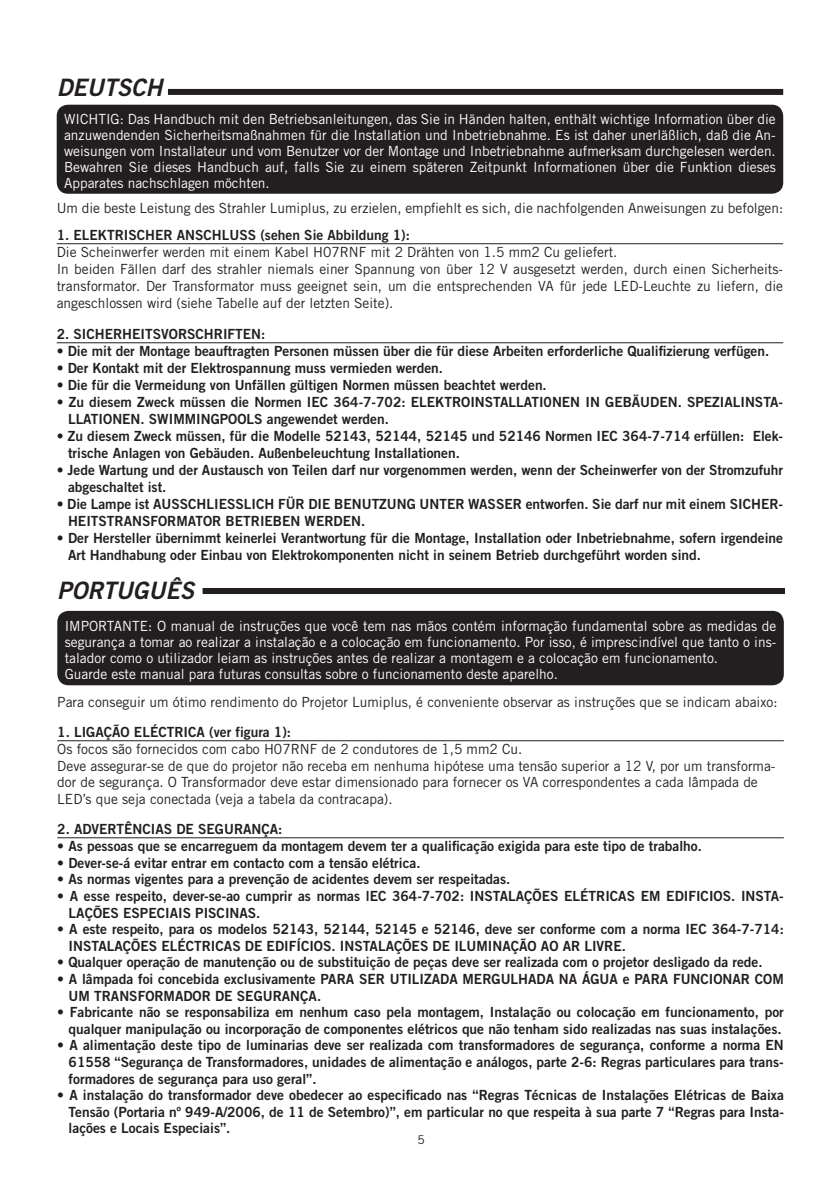
<style>
.page{position:relative;width:840px;height:1191px;background:#fff}
.page>*{position:absolute;margin:0;border:0;box-sizing:border-box;transform-origin:0 0}
.t1{font:italic 24px "Trade Gothic Bold Two";color:#231f20}
.t2{font:14px/16.6px "Trade Gothic Bold Two";color:#231f20}
.t3{font:14px/17px "Trade Gothic";color:#231f20}
.t4{font:14px/16px "Trade Gothic";color:#fff;text-align:justify}
.t5{font:12px "Trade Gothic";color:#231f20}
.s1{font-family:"Trade Gothic"}
</style>
<div class="page">
<div style="left:168px;top:89px;width:614px;height:6px;background:#231f20"></div>
<div style="left:57px;top:105px;width:725px;height:89px;background:#231f20;border-radius:11px"></div>
<hr style="left:57px;top:243px;width:725px;height:1px;background:#231f20">
<hr style="left:57px;top:342px;width:725px;height:1px;background:#231f20">
<div style="left:202px;top:588px;width:582px;height:6px;background:#231f20"></div>
<div style="left:57px;top:611px;width:726px;height:74px;background:#231f20;border-radius:11px"></div>
<hr style="left:57px;top:740px;width:726px;height:1px;background:#231f20">
<hr style="left:57px;top:837px;width:726px;height:1px;background:#231f20">
<h1 class="t1" style="left:57px;top:72px;width:107px">DEUTSCH</h1>
<p class="t4" style="left:64px;top:111px;width:712px">WICHTIG: Das Handbuch mit den Betriebsanleitungen, das Sie in Händen halten, enthält wichtige Information über die anzuwendenden Sicherheitsmaßnahmen für die Installation und Inbetriebnahme. Es ist daher unerläßlich, daß die An&shy;weisungen vom Installateur und vom Benutzer vor der Montage und Inbetriebnahme aufmerksam durchgelesen werden.<br>Bewahren Sie dieses Handbuch auf, falls Sie zu einem späteren Zeitpunkt Informationen über die Funktion dieses Apparates nachschlagen möchten.</p>
<p class="t3" style="left:57px;top:200px;width:727px">Um die beste Leistung des Strahler Lumiplus, zu erzielen, empfiehlt es sich, die nachfolgenden Anweisungen zu befolgen:</p>
<p class="t2" style="left:57px;top:227px;width:354px">1. ELEKTRISCHER ANSCHLUSS (sehen Sie Abbildung 1):</p>
<p class="t3" style="left:57px;top:244px;width:727px">Die Scheinwerfer werden mit einem Kabel H07RNF mit 2 Drähten von 1.5 mm2 Cu geliefert.<br>In beiden Fällen darf des strahler niemals einer Spannung von über 12 V ausgesetzt werden, durch einen Sicherheits&shy;transformator. Der Transformator muss geeignet sein, um die entsprechenden VA für jede LED-Leuchte zu liefern, die angeschlossen wird (siehe Tabelle auf der letzten Seite).</p>
<p class="t2" style="left:57px;top:326px;width:210px">2. SICHERHEITSVORSCHRIFTEN:</p>
<p class="t2" style="left:57px;top:343px;width:713px"><span class="s1">•</span> Die mit der Montage beauftragten Personen müssen über die für diese Arbeiten erforderliche Qualifizierung verfügen.</p>
<p class="t2" style="left:57px;top:360px;width:388px">• Der Kontakt mit der Elektrospannung muss vermieden werden.</p>
<p class="t2" style="left:57px;top:377px;width:491px">• Die für die Vermeidung von Unfällen gültigen Normen müssen beachtet werden.</p>
<p class="t2" style="left:68px;top:394px;width:716px;text-indent:-11px">• Zu diesem Zweck müssen die Normen IEC 364-7-702: ELEKTROINSTALLATI0NEN IN GEBÄUDEN. SPEZIALINSTA-<br>LLATIONEN. SWIMMINGPOOLS angewendet werden.</p>
<p class="t2" style="left:68px;top:428px;width:716px;text-indent:-11px">• Zu diesem Zweck müssen, für die Modelle 52143, 52144, 52145 und 52146 Normen IEC 364-7-714 erfüllen: Elek&shy;trische Anlagen von Gebäuden. Außenbeleuchtung Installationen.</p>
<p class="t2" style="left:68px;top:462px;width:716px;text-indent:-11px">• Jede Wartung und der Austausch von Teilen darf nur vorgenommen werden, wenn der Scheinwerfer von der Stromzufuhr abgeschaltet ist.</p>
<p class="t2" style="left:68px;top:496px;width:716px;text-indent:-11px">• Die Lampe ist AUSSCHLIESSLICH FÜR DIE BENUTZUNG UNTER WASSER entworfen. Sie darf nur mit einem SICHER-<br>HEITSTRANSFORMATOR BETRIEBEN WERDEN.</p>
<p class="t2" style="left:68px;top:530px;width:716px;text-indent:-11px">• Der Hersteller übernimmt keinerlei Verantwortung für die Montage, Installation oder Inbetriebnahme, sofern irgendeine<br>Art Handhabung oder Einbau von Elektrokomponenten nicht in seinem Betrieb durchgeführt worden sind.</p>
<h1 class="t1" style="left:57px;top:575px;width:138px">PORTUGUÊS</h1>
<p class="t4" style="left:65px;top:617px;width:712px;text-align:left">IMPORTANTE: O manual de instruções que você tem nas mãos contém informação fundamental sobre as medidas de segurança a tomar ao realizar a instalação e a colocação em funcionamento. Por isso, é imprescindível que tanto o ins&shy;talador como o utilizador leiam as instruções antes de realizar a montagem e a colocação em funcionamento.<br>Guarde este manual para futuras consultas sobre o funcionamento deste aparelho.</p>
<p class="t3" style="left:57px;top:693px;width:721px">Para conseguir um ótimo rendimento do Projetor Lumiplus, é conveniente observar as instruções que se indicam abaixo:</p>
<p class="t2" style="left:57px;top:724px;width:235px">1. LIGAÇÃO ELÉCTRICA (ver figura 1):</p>
<p class="t3" style="left:57px;top:740px;width:719px">Os focos são fornecidos com cabo H07RNF de 2 condutores de 1,5 mm2 Cu.<br>Deve assegurar-se de que do projetor não receba em nenhuma hipótese uma tensão superior a 12 V, por um transforma&shy;dor de segurança. O Transformador deve estar dimensionado para fornecer os VA correspondentes a cada lâmpada de LED’s que seja conectada (veja a tabela da contracapa).</p>
<p class="t2" style="left:57px;top:821px;width:226px">2. ADVERTÊNCIAS DE SEGURANÇA:</p>
<p class="t2" style="left:57px;top:837px;width:645px">• As pessoas que se encarreguem da montagem devem ter a qualificação exigida para este tipo de trabalho.</p>
<p class="t2" style="left:57px;top:854px;width:364px">• Dever-se-á evitar entrar em contacto com a tensão elétrica.</p>
<p class="t2" style="left:57px;top:870px;width:454px">• As normas vigentes para a prevenção de acidentes devem ser respeitadas.</p>
<p class="t2" style="left:69px;top:887px;width:716px;text-indent:-11px">• A esse respeito, dever-se-ao cumprir as normas lEC 364-7-702: INSTALAÇÕES ELÉTRICAS EM EDIFICIOS. INSTA-<br>LAÇÕES ESPECIAIS PISCINAS.</p>
<p class="t2" style="left:69px;top:920px;width:716px;text-indent:-11px">• A este respeito, para os modelos 52143, 52144, 52145 e 52146, deve ser conforme com a norma IEC 364-7-714:<br>INSTALAÇÕES ELÉCTRICAS DE EDIFÍCIOS. INSTALAÇÕES DE ILUMINAÇÃO AO AR LIVRE.</p>
<p class="t2" style="left:57px;top:953px;width:706px">• Qualquer operação de manutenção ou de substituição de peças deve ser realizada com o projetor desligado da rede.</p>
<p class="t2" style="left:69px;top:970px;width:716px;text-indent:-11px">• A lâmpada foi concebida exclusivamente PARA SER UTILIZADA MERGULHADA NA ÁGUA e PARA FUNCIONAR COM<br>UM TRANSFORMADOR DE SEGURANÇA.</p>
<p class="t2" style="left:57px;top:1003px;width:727px;text-align:right">• Fabricante não se responsabiliza em nenhum caso pela montagem, Instalação ou colocação em funcionamento, por qualquer manipulação ou incorporação de componentes elétricos que não tenham sido realizadas nas suas instalações.</p>
<p class="t2" style="left:69px;top:1036px;width:716px;text-align:justify;text-indent:-11px">• A alimentação deste tipo de luminarias deve ser realizada com transformadores de segurança, conforme a norma EN 61558 “Segurança de Transformadores, unidades de alimentação e análogos, parte 2-6: Regras particulares para trans&shy;formadores de segurança para uso geral”.</p>
<p class="t2" style="left:69px;top:1086px;width:716px;text-align:justify;text-indent:-11px">• A instalação do transformador deve obedecer ao especificado nas “Regras Técnicas de Instalações Elétricas de Baixa Tensão (Portaria nº 949-A/2006, de 11 de Setembro)”, em particular no que respeita à sua parte 7 “Regras para Insta&shy;lações e Locais Especiais”.</p>
<p class="t5" style="left:417px;top:1132px;width:9px">5</p>
</div>
